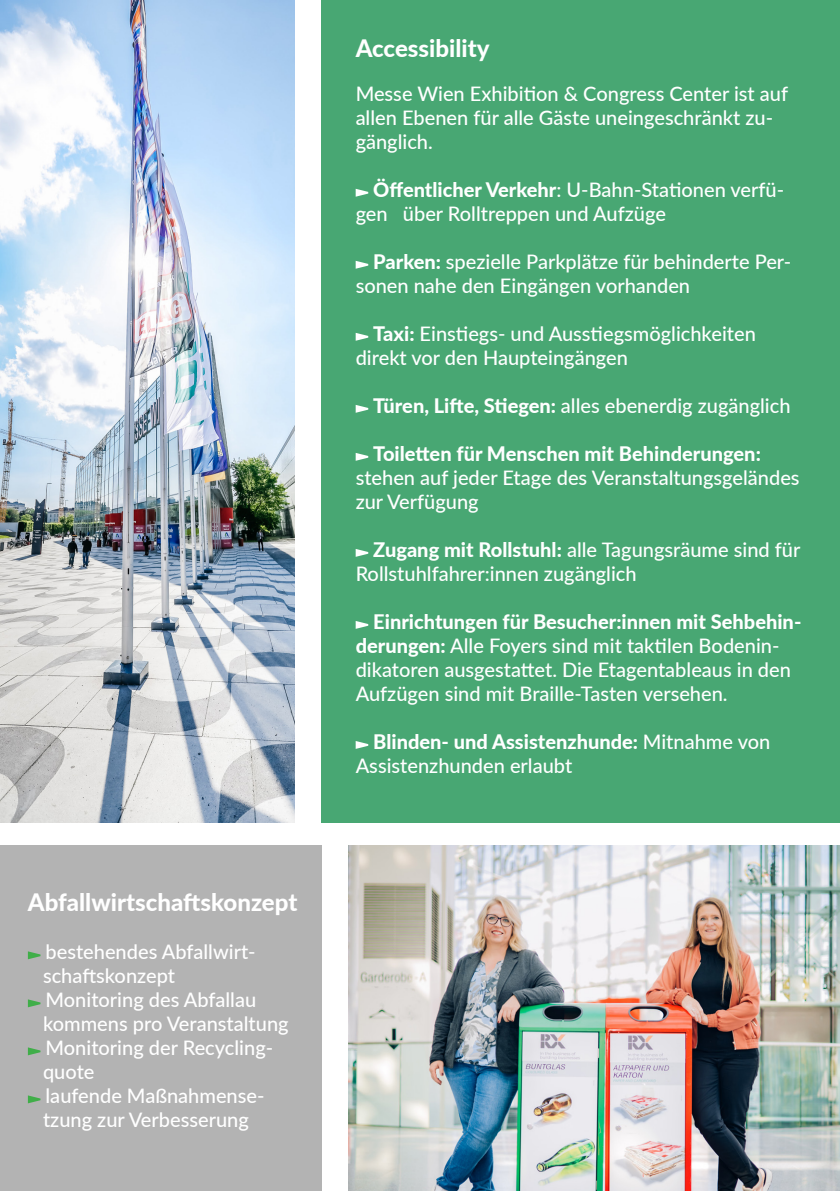
<style>
.page{position:relative;width:840px;height:1191px;background:#fff}
.page>*{position:absolute;margin:0;border:0;box-sizing:border-box;transform-origin:0 0}
.t1{font:800 24px "Lato";color:#fff}
.t2{font:500 20px/24px "Lato";color:#fff}
.t3{font:800 20px "Lato";color:#fff}
.s1{font-weight:800}
.s2{font-weight:500}
</style>
<div class="page">
<div style="left:321px;top:0;width:518px;height:823px;background:#48a773"></div>
<svg style="left:355px;top:189px;width:13px;height:8px"></svg>
<svg style="left:355px;top:261px;width:13px;height:8px"></svg>
<svg style="left:355px;top:333px;width:13px;height:8px"></svg>
<svg style="left:355px;top:405px;width:13px;height:8px"></svg>
<svg style="left:355px;top:453px;width:13px;height:8px"></svg>
<svg style="left:355px;top:549px;width:13px;height:8px"></svg>
<svg style="left:355px;top:621px;width:13px;height:8px"></svg>
<svg style="left:355px;top:741px;width:13px;height:8px"></svg>
<div style="left:0;top:845px;width:321px;height:346px;background:#b3b3b3"></div>
<svg style="left:28px;top:951px;width:12px;height:8px"></svg>
<svg style="left:28px;top:999px;width:12px;height:8px"></svg>
<svg style="left:28px;top:1047px;width:12px;height:8px"></svg>
<svg style="left:28px;top:1095px;width:12px;height:8px"></svg>
<img style="left:348px;top:845px;width:491px;height:346px">
<img style="left:0;top:0;width:294px;height:823px">
<p class="t1" style="left:28px;top:884px;width:271px">Abfallwirtschaftskonzept</p>
<p class="t2" style="left:45px;top:939px;width:211px">bestehendes Abfallwirt-</p>
<p class="t2" style="left:43px;top:963px;width:214px">schaftskonzept<br>Monitoring des Abfallau</p>
<p class="t2" style="left:43px;top:1011px;width:247px">kommens pro Veranstaltung<br>Monitoring der Recycling-</p>
<p class="t2" style="left:43px;top:1059px;width:223px">quote<br>laufende Maßnahmense-</p>
<p class="t2" style="left:43px;top:1107px;width:207px">tzung zur Verbesserung</p>
<p class="t1" style="left:355px;top:30px;width:135px">Accessibility</p>
<p class="t2" style="left:355px;top:81px;width:433px">Messe Wien Exhibition &amp; Congress Center ist auf allen Ebenen für alle Gäste uneingeschränkt zu&shy;gänglich.</p>
<p class="t2" style="left:355px;top:177px;width:430px;text-indent:18px"><span class="s1">Öffentlicher Verkehr</span>: U-Bahn-Stationen verfü&shy;gen über Rolltreppen und Aufzüge</p>
<p class="t2" style="left:355px;top:249px;width:437px;text-indent:18px"><span class="s1">Parken:</span> spezielle Parkplätze für behinderte Per&shy;sonen nahe den Eingängen vorhanden</p>
<p class="t2" style="left:355px;top:321px;width:401px;text-indent:18px"><span class="s1">Taxi:</span> Einstiegs- und Ausstiegsmöglichkeiten direkt vor den Haupteingängen</p>
<p class="t2" style="left:373px;top:393px;width:418px"><span class="s1">Türen, Lifte, Stiegen:</span> alles ebenerdig zugänglich</p>
<p class="t2" style="left:355px;top:441px;width:445px;text-indent:18px"><span class="s1">Toiletten für Menschen mit Behinderungen: </span>stehen auf jeder Etage des Veranstaltungsgeländes zur Verfügung</p>
<p class="t2" style="left:355px;top:537px;width:446px;text-indent:18px"><span class="s1">Zugang mit Rollstuhl:</span> alle Tagungsräume sind für<br>Rollstuhlfahrer:innen zugänglich</p>
<p class="t2" style="left:355px;top:609px;width:447px;text-indent:18px"><span class="s1">Einrichtungen für Besucher:innen mit Sehbehin&shy;derungen:</span> Alle Foyers sind mit taktilen Bodenin&shy;dikatoren ausgestattet. Die Etagentableaus in den Aufzügen sind mit Braille-Tasten versehen.</p>
<p class="t3" style="left:373px;top:726px;width:398px">Blinden- und Assistenzhunde: <span class="s2">Mitnahme von</span></p>
<p class="t2" style="left:355px;top:753px;width:218px">Assistenzhunden erlaubt</p>
</div>
